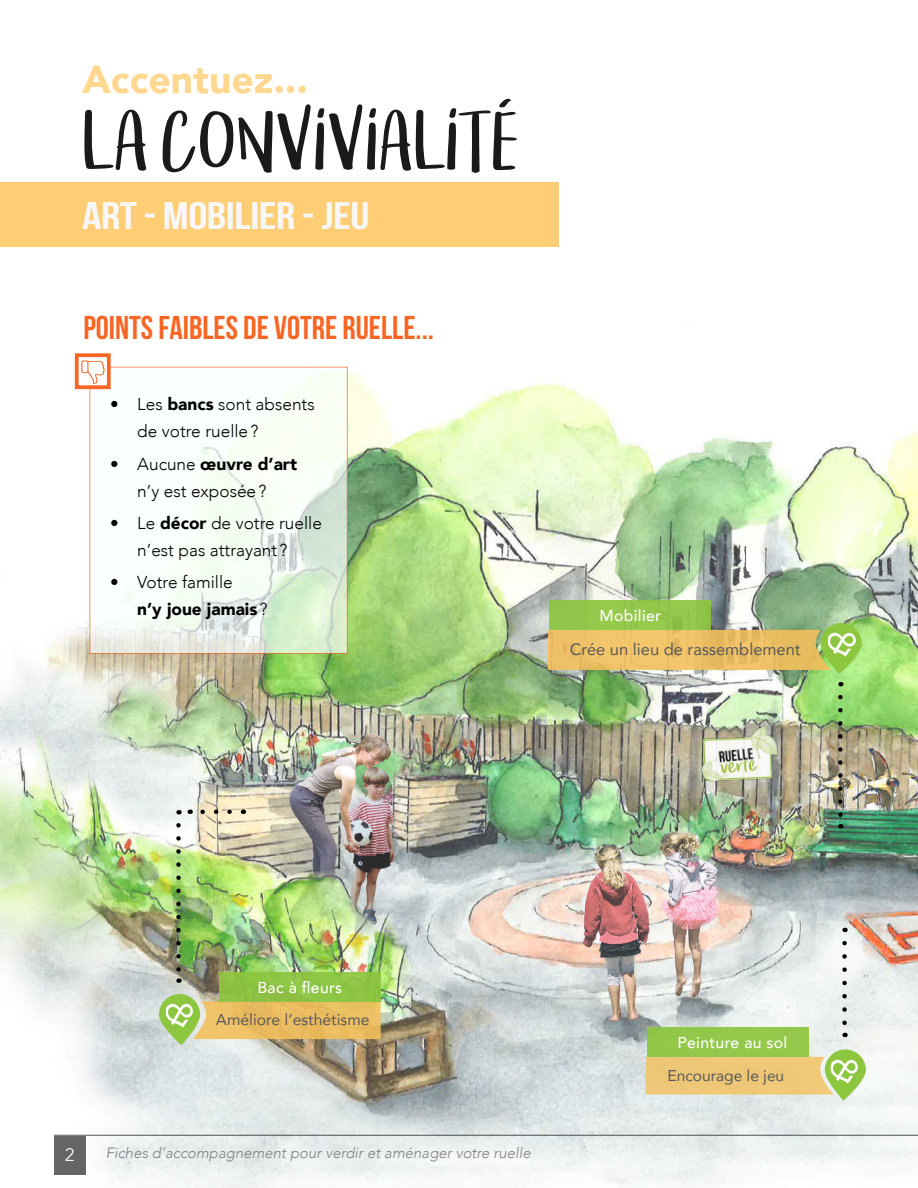
<style>
.page{position:relative;width:918px;height:1188px;background:#fff}
.page>*{position:absolute;margin:0;border:0;box-sizing:border-box;transform-origin:0 0}
.t1{font:78px "Om Telolet Om";color:#000}
.t2{font:900 39px "Avenir";color:#ffce74}
.t3{font:38.4px "Bebas Neue";letter-spacing:-.01em;color:#f7f7f7;scale:1.25 1}
.t4{font:33px "Bebas Neue";color:#f76625}
.t5{font:18px "Avenir";color:#f7f7f7}
.t6{font:300 17.25px/27px "Avenir";color:#000}
.t7{font:16.5px "Avenir";color:#58595b}
.t8{font:500 15.75px "Avenir";letter-spacing:.02em;color:#fff}
.t9{font:15.75px "Avenir";color:#58595b}
.t10{font:15.6px "Avenir";color:#58595b}
.t11{font:italic 300 15px "Avenir";color:#808285}
.s1{font-weight:900}
</style>
<div class="page">
<img style="left:0;top:353px;width:918px;height:835px">
<img style="left:693px;top:722px;width:91px;height:102px">
<hr style="left:54px;top:1135px;width:864px;height:1px;background:#000">
<div style="left:54px;top:1136px;width:32px;height:39px;background:#666"></div>
<svg style="left:842px;top:943px;width:5px;height:94px"></svg>
<svg style="left:176px;top:825px;width:5px;height:158px"></svg>
<svg style="left:838px;top:697px;width:5px;height:131px"></svg>
<svg style="left:825px;top:1049px;width:41px;height:51px"></svg>
<img style="left:834px;top:1058px;width:25px;height:29px">
<svg style="left:646px;top:1057px;width:188px;height:38px;background:#ecc87a"></svg>
<svg style="left:159px;top:994px;width:41px;height:51px"></svg>
<img style="left:166px;top:1002px;width:27px;height:29px">
<svg style="left:193px;top:1001px;width:188px;height:38px;background:#e7bf63"></svg>
<div style="left:219px;top:972px;width:162px;height:29px;background:#8dc63f"></div>
<svg style="left:548px;top:630px;width:280px;height:40px;background:#ebbf65"></svg>
<svg style="left:821px;top:623px;width:41px;height:51px"></svg>
<img style="left:828px;top:631px;width:29px;height:29px">
<div style="left:549px;top:601px;width:162px;height:29px;background:#94c94c"></div>
<div style="left:647px;top:1028px;width:162px;height:29px;background:#93c84b"></div>
<svg style="left:190px;top:810px;width:40px;height:4px"></svg>
<svg style="left:89px;top:367px;width:259px;height:287px"></svg>
<div style="left:75px;top:353px;width:36px;height:36px;border:4px solid #f76625"></div>
<svg style="left:81px;top:360px;width:24px;height:24px"></svg>
<div style="left:0;top:182px;width:559px;height:65px;background:#fecd74"></div>
<h2 class="t2" style="left:82px;top:46px;width:228px">Accentuez...</h2>
<h1 class="t1" style="left:82px;top:98px;width:439px">LA CONVIVIALITÉ</h1>
<h3 class="t3" style="left:82px;top:195px;width:231px">ART - MOBILIER - JEU</h3>
<h3 class="t4" style="left:83px;top:309px;width:352px">POINTS FAIBLES DE VOTRE RUELLE...</h3>
<p class="t6" style="left:137px;top:391px;width:179px;text-indent:-27px">• Les <span class="s1">bancs</span> sont absents de votre ruelle?</p>
<p class="t6" style="left:110px;top:450px;width:188px;text-align:center">• Aucune <span class="s1">œuvre d’art </span>n’y est exposée?</p>
<p class="t6" style="left:110px;top:510px;width:213px;text-align:center">• Le <span class="s1">décor</span> de votre ruelle n’est pas attrayant ?</p>
<p class="t6" style="left:137px;top:569px;width:132px;text-indent:-27px">• Votre famille<br><span class="s1">n’y joue jamais</span> ?</p>
<p class="t8" style="left:600px;top:602px;width:63px">Mobilier</p>
<p class="t7" style="left:570px;top:636px;width:232px">Crée un lieu de rassemblement</p>
<p class="t8" style="left:257px;top:974px;width:86px">Bac à fleurs</p>
<p class="t9" style="left:216px;top:1007px;width:155px">Améliore l’esthétisme</p>
<p class="t5" style="left:65px;top:1144px;width:12px">2</p>
<p class="t11" style="left:106px;top:1144px;width:426px">Fiches d’accompagnement pour verdir et aménager votre ruelle</p>
<p class="t8" style="left:678px;top:1029px;width:111px">Peinture au sol</p>
<p class="t10" style="left:668px;top:1063px;width:118px">Encourage le jeu</p>
</div>
